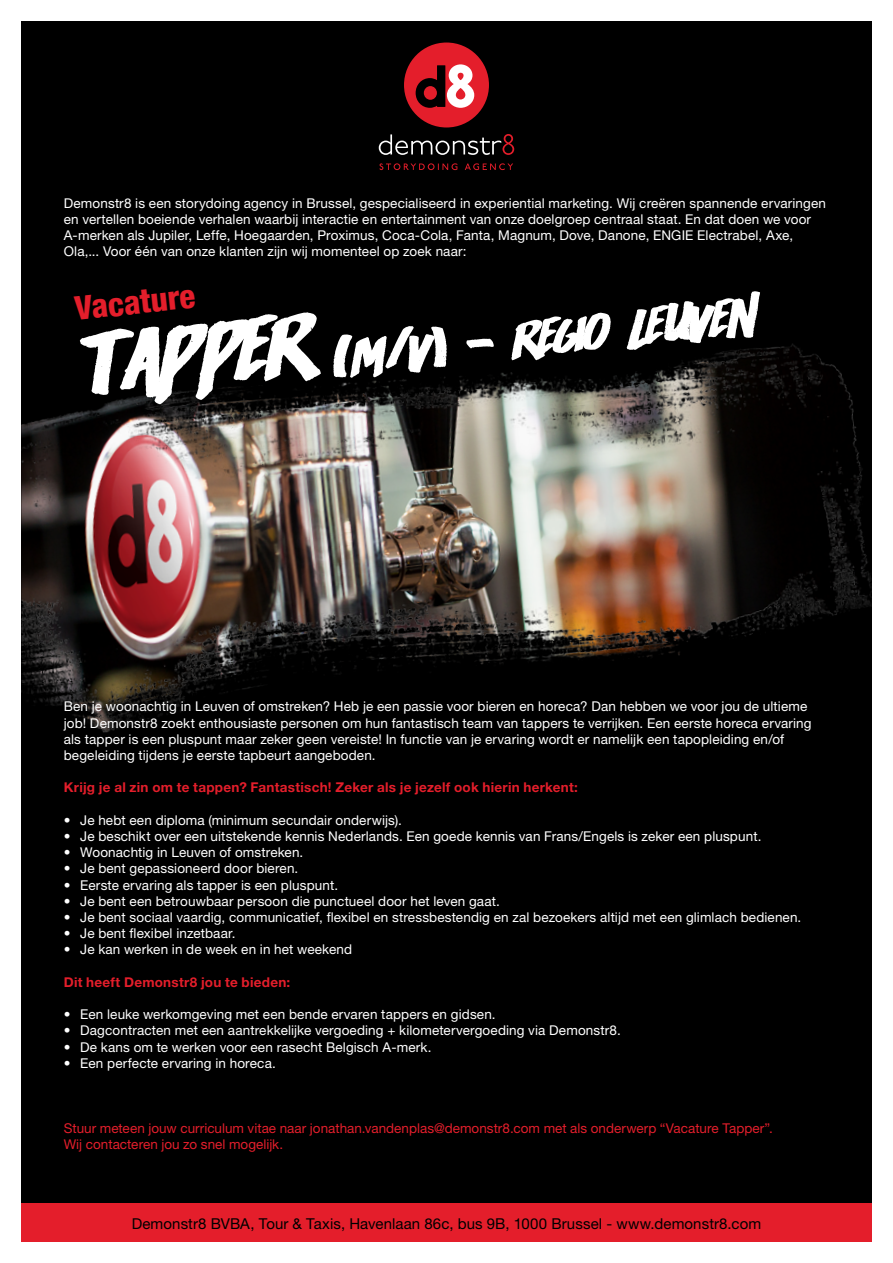
<style>
.page{position:relative;width:893px;height:1263px;background:#fff}
.page>*{position:absolute;margin:0;border:0;box-sizing:border-box;transform-origin:0 0}
.t1{font:91.35px "Easycore";color:#fff}
.t2{font:800 condensed 33px "Helvetica Neue LT Std";color:#e41e2b}
.t3{font:15px "Helvetica Neue LT Std";letter-spacing:.005em;color:#000}
.t4{font:13.5px/16.2px "Helvetica Neue LT Std";letter-spacing:.01em;color:#fff}
.t5{font:13.5px/16.2px "Helvetica Neue LT Std";color:#e41e2b}
.t6{font:700 13.5px "Helvetica Neue LT Std";letter-spacing:.02em;color:#e41e2b}
.s1{font-size:155.25px}
</style>
<div class="page">
<div style="left:21px;top:21px;width:851px;height:1221px;background:#000"></div>
<img style="left:21px;top:343px;width:851px;height:390px">
<div style="left:404px;top:43px;width:85px;height:84px;background:#e41e2b;border-radius:50%"></div>
<svg style="left:416px;top:64px;width:58px;height:44px"></svg>
<div style="left:424px;top:86px;width:13px;height:14px;background:#e41e2b;border-radius:50%"></div>
<svg style="left:379px;top:134px;width:135px;height:21px"></svg>
<svg style="left:379px;top:163px;width:78px;height:7px"></svg>
<svg style="left:465px;top:163px;width:48px;height:7px"></svg>
<div style="left:21px;top:1203px;width:851px;height:39px;background:#e41e2b"></div>
<p class="t4" style="left:64px;top:195px;width:764px">Demonstr8 is een storydoing agency in Brussel, gespecialiseerd in experiential marketing. Wij creëren spannende ervaringen en vertellen boeiende verhalen waarbij interactie en entertainment van onze doelgroep centraal staat. En dat doen we voor A-merken als Jupiler, Leffe, Hoegaarden, Proximus, Coca-Cola, Fanta, Magnum, Dove, Danone, ENGIE Electrabel, Axe, Ola,... Voor één van onze klanten zijn wij momenteel op zoek naar:</p>
<h2 class="t2" style="left:73px;top:288px;width:122px;rotate:-6deg">Vacature</h2>
<h1 class="t1" style="left:83px;top:327px;width:672px;rotate:-6deg"><span class="s1">TAPPER</span> (M/V) - REGIO LEUVEN</h1>
<p class="t4" style="left:64px;top:698px;width:749px">Ben je woonachtig in Leuven of omstreken? Heb je een passie voor bieren en horeca? Dan hebben we voor jou de ultieme job! Demonstr8 zoekt enthousiaste personen om hun fantastisch team van tappers te verrijken. Een eerste horeca ervaring als tapper is een pluspunt maar zeker geen vereiste! In functie van je ervaring wordt er namelijk een tapopleiding en/of begeleiding tijdens je eerste tapbeurt aangeboden.</p>
<p class="t6" style="left:64px;top:779px;width:516px">Krijg je al zin om te tappen? Fantastisch! Zeker als je jezelf ook hierin herkent:</p>
<p class="t4" style="left:64px;top:812px;width:340px">• Je hebt een diploma (minimum secundair onderwijs).</p>
<p class="t4" style="left:64px;top:828px;width:699px">• Je beschikt over een uitstekende kennis Nederlands. Een goede kennis van Frans/Engels is zeker een pluspunt.</p>
<p class="t4" style="left:64px;top:844px;width:241px">• Woonachtig in Leuven of omstreken.</p>
<p class="t4" style="left:64px;top:860px;width:236px">• Je bent gepassioneerd door bieren.</p>
<p class="t4" style="left:64px;top:876px;width:276px">• Eerste ervaring als tapper is een pluspunt.</p>
<p class="t4" style="left:64px;top:893px;width:438px">• Je bent een betrouwbaar persoon die punctueel door het leven gaat.</p>
<p class="t4" style="left:64px;top:909px;width:739px">• Je bent sociaal vaardig, communicatief, flexibel en stressbestendig en zal bezoekers altijd met een glimlach bedienen.</p>
<p class="t4" style="left:64px;top:925px;width:173px">• Je bent flexibel inzetbaar.</p>
<p class="t4" style="left:64px;top:941px;width:290px">• Je kan werken in de week en in het weekend</p>
<p class="t6" style="left:64px;top:973px;width:228px">Dit heeft Demonstr8 jou te bieden:</p>
<p class="t4" style="left:64px;top:1006px;width:433px">• Een leuke werkomgeving met een bende ervaren tappers en gidsen.</p>
<p class="t4" style="left:64px;top:1022px;width:558px">• Dagcontracten met een aantrekkelijke vergoeding + kilometervergoeding via Demonstr8.</p>
<p class="t4" style="left:64px;top:1038px;width:369px">• De kans om te werken voor een rasecht Belgisch A-merk.</p>
<p class="t4" style="left:64px;top:1055px;width:214px">• Een perfecte ervaring in horeca.</p>
<p class="t5" style="left:64px;top:1119px;width:711px">Stuur meteen jouw curriculum vitae naar jonathan.vandenplas@demonstr8.com met als onderwerp “Vacature Tapper”.<br>Wij contacteren jou zo snel mogelijk.</p>
<p class="t3" style="left:132px;top:1214px;width:631px">Demonstr8 BVBA, Tour &amp; Taxis, Havenlaan 86c, bus 9B, 1000 Brussel - www.demonstr8.com</p>
</div>
